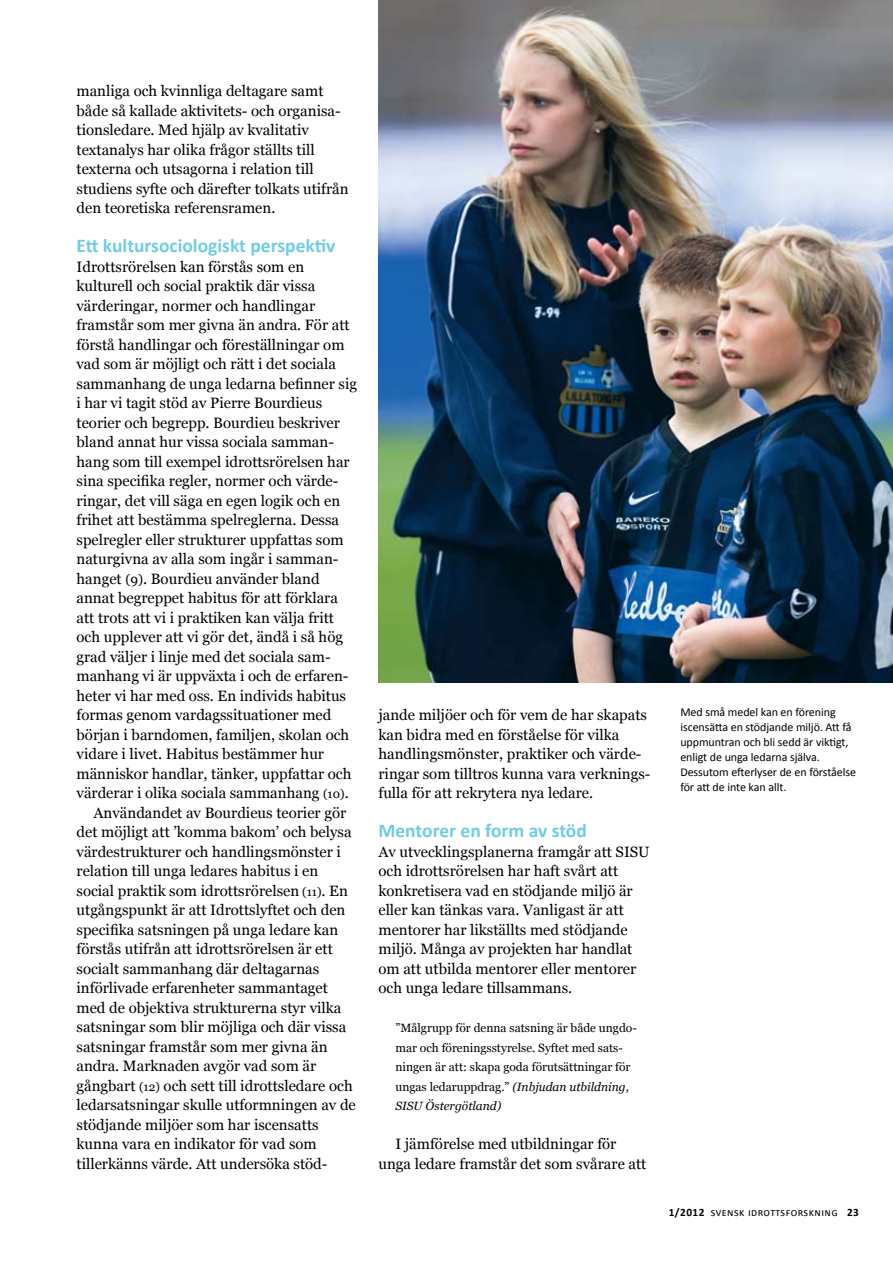
<style>
.page{position:relative;width:893px;height:1263px;background:#fff}
.page>*{position:absolute;margin:0;border:0;box-sizing:border-box;transform-origin:0 0}
.t1{font:700 19.5px "Calibri";color:#70cde3}
.t2{font:15px/19.5px "Georgia";color:#000}
.t3{font:12px/19.5px "Georgia";color:#000}
.t4{font:12px/15px "Calibri";letter-spacing:-.005em;color:#000}
.t5{font:11.25px "Calibri";letter-spacing:.04em;color:#000}
.s1{font-size:13.5px}
.s2{font-size:12px}
.s3{font-style:italic}
.s4{font-weight:700}
</style>
<div class="page">
<img style="left:378px;top:0;width:515px;height:683px">
<p class="t2" style="left:77px;top:81px;width:274px">manliga och kvinnliga deltagare samt både så kallade aktivitets- och organisa&shy;tionsledare. Med hjälp av kvalitativ textanalys har olika frågor ställts till texterna och utsagorna i relation till studiens syfte och därefter tolkats utifrån den teoretiska referensramen.</p>
<h1 class="t1" style="left:77px;top:233px;width:260px">Ett kultursociologiskt perspektiv</h1>
<p class="t2" style="left:77px;top:257px;width:229px">Idrottsrörelsen kan förstås som en</p>
<p class="t2" style="left:77px;top:276px;width:240px">kulturell och social praktik där vissa</p>
<p class="t2" style="left:77px;top:296px;width:240px">värderingar, normer och handlingar</p>
<p class="t2" style="left:77px;top:315px;width:275px">framstår som mer givna än andra. För att</p>
<p class="t2" style="left:77px;top:335px;width:269px">förstå handlingar och föreställningar om</p>
<p class="t2" style="left:77px;top:354px;width:261px">vad som är möjligt och rätt i det sociala</p>
<p class="t2" style="left:77px;top:374px;width:282px">sammanhang de unga ledarna befinner sig</p>
<p class="t2" style="left:77px;top:393px;width:247px">i har vi tagit stöd av Pierre Bourdieus</p>
<p class="t2" style="left:77px;top:413px;width:265px">teorier och begrepp. Bourdieu beskriver</p>
<p class="t2" style="left:77px;top:432px;width:259px">bland annat hur vissa sociala samman-</p>
<p class="t2" style="left:77px;top:452px;width:275px">hang som till exempel idrottsrörelsen har</p>
<p class="t2" style="left:77px;top:471px;width:263px">sina specifika regler, normer och värde-</p>
<p class="t2" style="left:77px;top:491px;width:265px">ringar, det vill säga en egen logik och en</p>
<p class="t2" style="left:77px;top:510px;width:264px">frihet att bestämma spelreglerna. Dessa</p>
<p class="t2" style="left:77px;top:530px;width:269px">spelregler eller strukturer uppfattas som</p>
<p class="t2" style="left:77px;top:549px;width:263px">naturgivna av alla som ingår i samman-</p>
<p class="t2" style="left:77px;top:569px;width:245px">hanget <span class="s1">(9)</span>. Bourdieu använder bland</p>
<p class="t2" style="left:77px;top:588px;width:263px">annat begreppet habitus för att förklara</p>
<p class="t2" style="left:77px;top:608px;width:259px">att trots att vi i praktiken kan välja fritt</p>
<p class="t2" style="left:77px;top:627px;width:268px">och upplever att vi gör det, ändå i så hög</p>
<p class="t2" style="left:77px;top:647px;width:256px">grad väljer i linje med det sociala sam-</p>
<p class="t2" style="left:77px;top:666px;width:273px">manhang vi är uppväxta i och de erfaren-</p>
<p class="t2" style="left:77px;top:686px;width:271px">heter vi har med oss. En individs habitus</p>
<p class="t2" style="left:77px;top:705px;width:256px">formas genom vardagssituationer med</p>
<p class="t2" style="left:77px;top:725px;width:274px">början i barndomen, familjen, skolan och</p>
<p class="t2" style="left:77px;top:744px;width:249px">vidare i livet. Habitus bestämmer hur</p>
<p class="t2" style="left:77px;top:764px;width:276px">människor handlar, tänker, uppfattar och</p>
<p class="t2" style="left:77px;top:783px;width:274px">värderar i olika sociala sammanhang <span class="s2">(10)</span>.</p>
<p class="t2" style="left:94px;top:803px;width:254px">Användandet av Bourdieus teorier gör</p>
<p class="t2" style="left:77px;top:822px;width:277px">det möjligt att ’komma bakom’ och belysa</p>
<p class="t2" style="left:77px;top:842px;width:266px">värdestrukturer och handlingsmönster i</p>
<p class="t2" style="left:77px;top:861px;width:243px">relation till unga ledares habitus i en</p>
<p class="t2" style="left:77px;top:881px;width:273px">social praktik som idrottsrörelsen <span class="s2">(11)</span>. En</p>
<p class="t2" style="left:77px;top:900px;width:270px">utgångspunkt är att Idrottslyftet och den</p>
<p class="t2" style="left:77px;top:920px;width:263px">specifika satsningen på unga ledare kan</p>
<p class="t2" style="left:77px;top:939px;width:258px">förstås utifrån att idrottsrörelsen är ett</p>
<p class="t2" style="left:77px;top:959px;width:244px">socialt sammanhang där deltagarnas</p>
<p class="t2" style="left:77px;top:978px;width:253px">införlivade erfarenheter sammantaget</p>
<p class="t2" style="left:77px;top:998px;width:266px">med de objektiva strukturerna styr vilka</p>
<p class="t2" style="left:77px;top:1017px;width:271px">satsningar som blir möjliga och där vissa</p>
<p class="t2" style="left:77px;top:1037px;width:253px">satsningar framstår som mer givna än</p>
<p class="t2" style="left:77px;top:1056px;width:241px">andra. Marknaden avgör vad som är</p>
<p class="t2" style="left:77px;top:1076px;width:278px">gångbart <span class="s2">(12)</span> och sett till idrottsledare och</p>
<p class="t2" style="left:77px;top:1095px;width:281px">ledarsatsningar skulle utformningen av de</p>
<p class="t2" style="left:77px;top:1115px;width:244px">stödjande miljöer som har iscensatts</p>
<p class="t2" style="left:77px;top:1134px;width:242px">kunna vara en indikator för vad som</p>
<p class="t2" style="left:77px;top:1154px;width:252px">tillerkänns värde. Att undersöka stöd-</p>
<p class="t2" style="left:378px;top:705px;width:274px">jande miljöer och för vem de har skapats kan bidra med en förståelse för vilka handlingsmönster, praktiker och värde&shy;ringar som tilltros kunna vara verknings&shy;fulla för att rekrytera nya ledare.</p>
<h1 class="t1" style="left:378px;top:818px;width:210px">Mentorer en form av stöd</h1>
<p class="t2" style="left:378px;top:842px;width:273px">Av utvecklingsplanerna framgår att SISU och idrottsrörelsen har haft svårt att konkretisera vad en stödjande miljö är eller kan tänkas vara. Vanligast är att mentorer har likställts med stödjande miljö. Många av projekten har handlat om att utbilda mentorer eller mentorer och unga ledare tillsammans.</p>
<p class="t3" style="left:395px;top:1018px;width:243px">”Målgrupp för denna satsning är både ungdo&shy;mar och föreningsstyrelse. Syftet med sats&shy;ningen är att: skapa goda förutsättningar för ungas ledaruppdrag.” <span class="s3">(Inbjudan utbildning, SISU Östergötland)</span></p>
<p class="t2" style="left:378px;top:1134px;width:269px;text-indent:17px">I jämförelse med utbildningar för unga ledare framstår det som svårare att</p>
<p class="t4" style="left:680px;top:704px;width:177px">Med små medel kan en förening iscensätta en stödjande miljö. Att få uppmuntran och bli sedd är viktigt, enligt de unga ledarna själva.<br>Dessutom efterlyser de en förståelse för att de inte kan allt.</p>
<p class="t5" style="left:669px;top:1205px;width:192px"><span class="s4">1/2012</span> svensk idrottsforskning <span class="s4">23</span></p>
</div>
